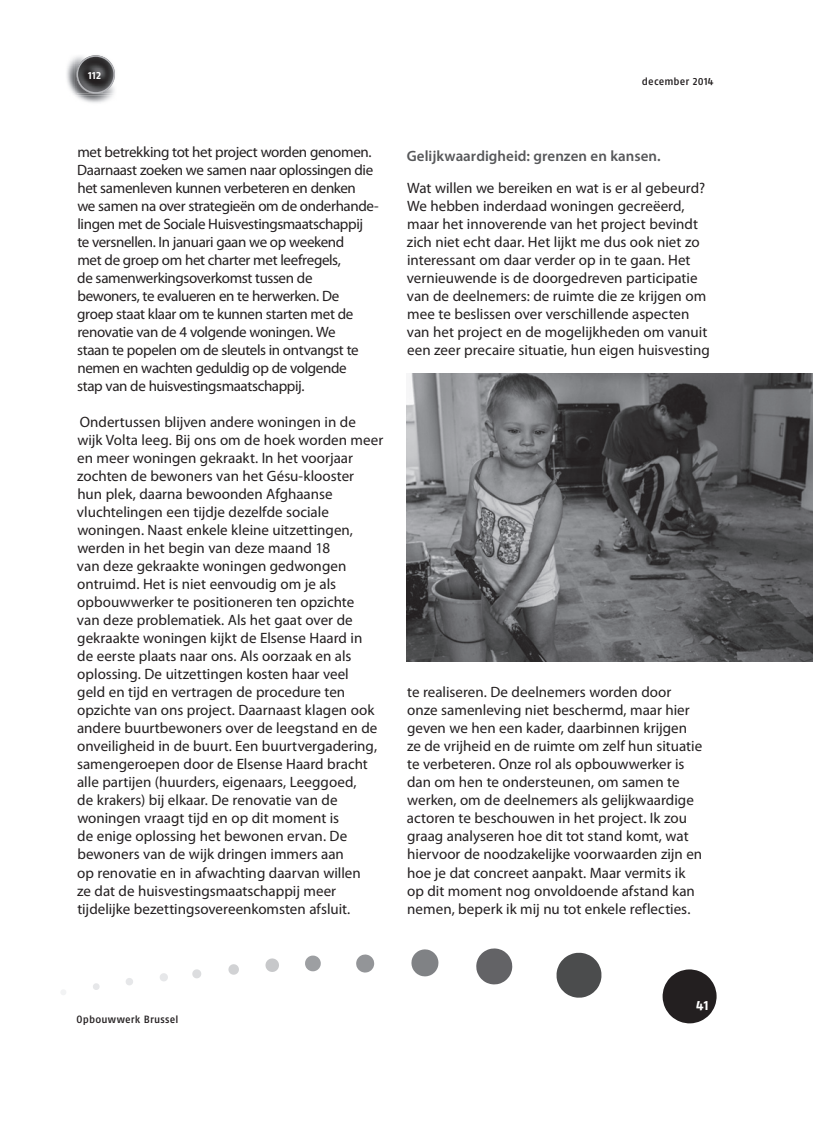
<style>
.page{position:relative;width:813px;height:1132px;background:#fff}
.page>*{position:absolute;margin:0;border:0;box-sizing:border-box;transform-origin:0 0}
.t1{font:15px/18px "Myriad Pro";color:#231f20}
.t2{font:15px/18px "Myriad Pro";letter-spacing:-.025em;color:#231f20}
.t3{font:600 15px "Myriad Pro";color:#57585a}
.t4{font:13.5px "Fago No Bold Lf Caps";color:#fff}
.t5{font:10.5px "Fago No Med Lf";letter-spacing:.015em;color:#231f20}
.t6{font:10.5px "Fago No Bold Lf Caps";color:#fff}
</style>
<div class="page">
<img style="left:66px;top:58px;width:47px;height:45px">
<img style="left:74px;top:56px;width:40px;height:39px">
<svg style="left:77px;top:55px;width:38px;height:39px"></svg>
<svg style="left:662px;top:969px;width:54px;height:54px"></svg>
<svg style="left:556px;top:952px;width:45px;height:45px"></svg>
<svg style="left:476px;top:948px;width:36px;height:36px"></svg>
<svg style="left:411px;top:949px;width:27px;height:27px"></svg>
<svg style="left:356px;top:954px;width:18px;height:18px"></svg>
<svg style="left:305px;top:955px;width:15px;height:16px"></svg>
<svg style="left:265px;top:958px;width:14px;height:13px"></svg>
<svg style="left:228px;top:964px;width:11px;height:10px"></svg>
<svg style="left:192px;top:969px;width:9px;height:9px"></svg>
<svg style="left:160px;top:973px;width:8px;height:8px"></svg>
<svg style="left:126px;top:978px;width:7px;height:7px"></svg>
<svg style="left:93px;top:983px;width:7px;height:6px"></svg>
<svg style="left:61px;top:990px;width:5px;height:4px"></svg>
<img style="left:406px;top:373px;width:406px;height:288px">
<p class="t6" style="left:88px;top:69px;width:15px">112</p>
<p class="t5" style="left:641px;top:75px;width:73px">december 2014</p>
<p class="t2" style="left:77px;top:142px;width:303px">met betrekking tot het project worden genomen.<br>Daarnaast zoeken we samen naar oplossingen die het samenleven kunnen verbeteren en denken<br>we samen na over strategieën om de onderhande&shy;lingen met de Sociale Huisvestingsmaatschappij<br>te versnellen. In januari gaan we op weekend<br>met de groep om het charter met leefregels,<br>de samenwerkingsoverkomst tussen de<br>bewoners, te evalueren en te herwerken. De groep staat klaar om te kunnen starten met de renovatie van de 4 volgende woningen. We<br>staan te popelen om de sleutels in ontvangst te nemen en wachten geduldig op de volgende<br>stap van de huisvestingsmaatschappij.</p>
<p class="t1" style="left:77px;top:412px;width:308px">Ondertussen blijven andere woningen in de<br>wijk Volta leeg. Bij ons om de hoek worden meer en meer woningen gekraakt. In het voorjaar zochten de bewoners van het Gésu-klooster<br>hun plek, daarna bewoonden Afghaanse vluchtelingen een tijdje dezelfde sociale woningen. Naast enkele kleine uitzettingen, werden in het begin van deze maand 18<br>van deze gekraakte woningen gedwongen ontruimd. Het is niet eenvoudig om je als opbouwwerker te positioneren ten opzichte<br>van deze problematiek. Als het gaat over de gekraakte woningen kijkt de Elsense Haard in<br>de eerste plaats naar ons. Als oorzaak en als oplossing. De uitzettingen kosten haar veel<br>geld en tijd en vertragen de procedure ten opzichte van ons project. Daarnaast klagen ook andere buurtbewoners over de leegstand en de onveiligheid in de buurt. Een buurtvergadering, samengeroepen door de Elsense Haard bracht alle partijen (huurders, eigenaars, Leeggoed,<br>de krakers) bij elkaar. De renovatie van de woningen vraagt tijd en op dit moment is<br>de enige oplossing het bewonen ervan. De bewoners van de wijk dringen immers aan<br>op renovatie en in afwachting daarvan willen<br>ze dat de huisvestingsmaatschappij meer tijdelijke bezettingsovereenkomsten afsluit.</p>
<p class="t3" style="left:406px;top:147px;width:255px">Gelijkwaardigheid: grenzen en kansen.</p>
<p class="t1" style="left:406px;top:178px;width:304px">Wat willen we bereiken en wat is er al gebeurd?<br>We hebben inderdaad woningen gecreëerd, maar het innoverende van het project bevindt zich niet echt daar. Het lijkt me dus ook niet zo interessant om daar verder op in te gaan. Het vernieuwende is de doorgedreven participatie van de deelnemers: de ruimte die ze krijgen om mee te beslissen over verschillende aspecten van het project en de mogelijkheden om vanuit een zeer precaire situatie, hun eigen huisvesting</p>
<p class="t1" style="left:407px;top:682px;width:297px">te realiseren. De deelnemers worden door onze samenleving niet beschermd, maar hier geven we hen een kader, daarbinnen krijgen ze de vrijheid en de ruimte om zelf hun situatie te verbeteren. Onze rol als opbouwwerker is dan om hen te ondersteunen, om samen te werken, om de deelnemers als gelijkwaardige actoren te beschouwen in het project. Ik zou graag analyseren hoe dit tot stand komt, wat hiervoor de noodzakelijke voorwaarden zijn en hoe je dat concreet aanpakt. Maar vermits ik op dit moment nog onvoldoende afstand kan nemen, beperk ik mij nu tot enkele reflecties.</p>
<p class="t5" style="left:77px;top:1012px;width:103px">Opbouwwerk Brussel</p>
<p class="t4" style="left:695px;top:996px;width:14px">41</p>
</div>
